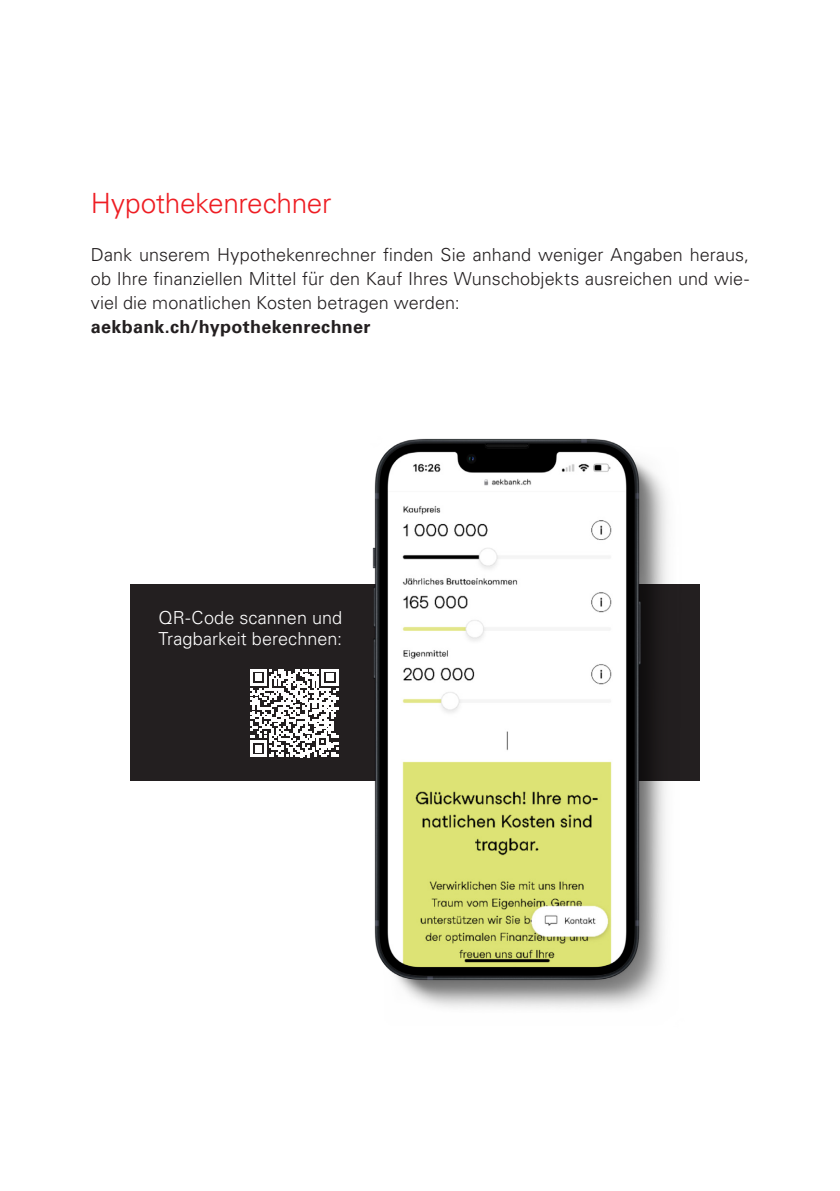
<style>
.page{position:relative;width:840px;height:1191px;background:#fff}
.page>*{position:absolute;margin:0;border:0;box-sizing:border-box;transform-origin:0 0}
.t1{font:300 28px "Univers LT Pro 45";letter-spacing:-.015em;color:#ee1d23}
.t2{font:300 18px/24px "Univers LT Pro 45";letter-spacing:.005em;color:#231f20;text-align:justify}
.t3{font:300 18px/21.6px "Univers LT Pro 45";letter-spacing:.005em;color:#fff}
.t4{font:700 18px "Univers LT Pro 65";letter-spacing:.02em;color:#231f20}
</style>
<div class="page">
<div style="left:130px;top:584px;width:568px;height:197px;background:#231f20"></div>
<img style="left:372px;top:438px;width:295px;height:570px">
<svg style="left:250px;top:669px;width:88px;height:88px"></svg>
<h1 class="t1" style="left:91px;top:185px;width:242px">Hypothekenrechner</h1>
<p class="t2" style="left:91px;top:242px;width:659px">Dank unserem Hypothekenrechner finden Sie anhand weniger Angaben heraus, ob Ihre finanziellen Mittel für den Kauf Ihres Wunschobjekts ausreichen und wie&shy;viel die monatlichen Kosten betragen werden:</p>
<p class="t4" style="left:91px;top:314px;width:281px">aekbank.ch/hypothekenrechner</p>
<p class="t3" style="left:158px;top:606px;width:185px">QR-Code scannen und<br>Tragbarkeit berechnen:</p>
</div>
